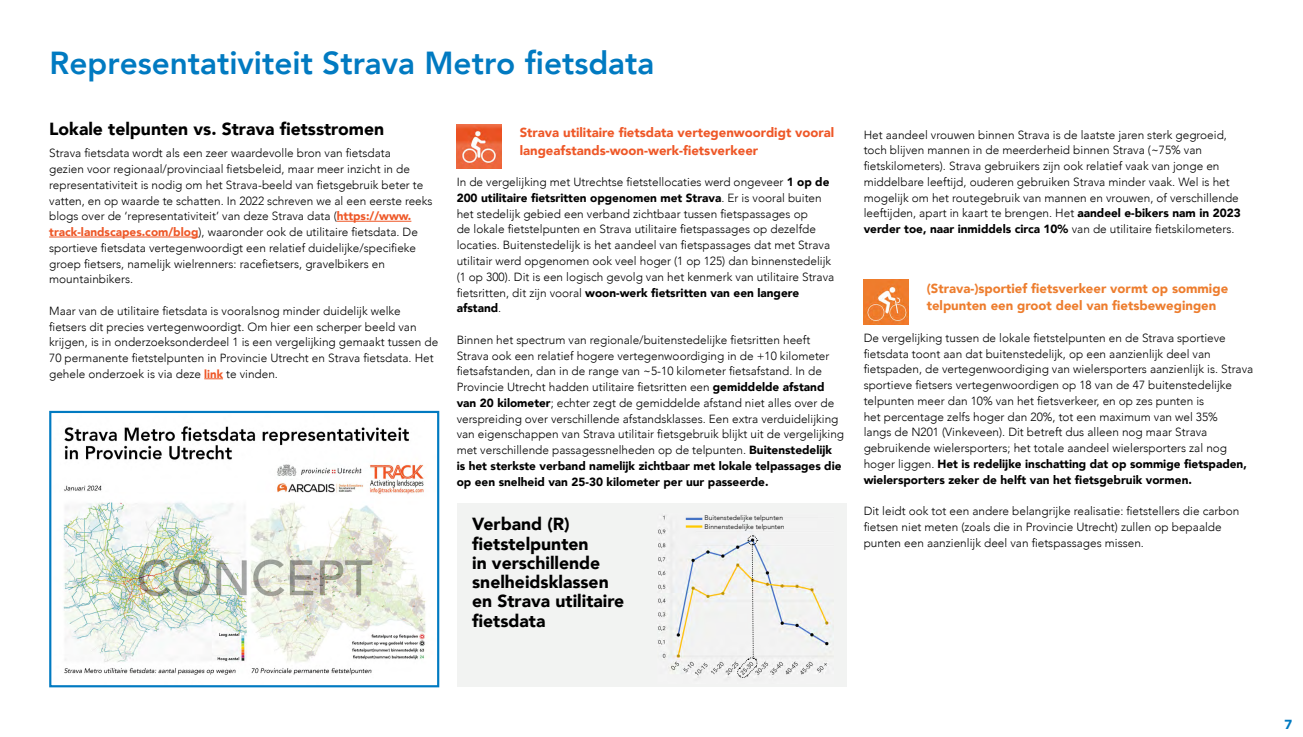
<style>
.page{position:relative;width:1303px;height:737px;background:#fff}
.page>*{position:absolute;margin:0;border:0;box-sizing:border-box;transform-origin:0 0}
.Kop_36{font:800 31.85px "Avenir";color:#017ac1}
.Kop_20{font:900 17.5px/19.2px "Avenir";color:#000}
.Kop_15{font:900 13.12px/17.5px "Avenir";color:#ee5828}
.Kop_15-2{font:900 13.12px/17.5px "Avenir";color:#ed7d2e}
.t1{font:900 13.12px "Avenir";color:#017ac1}
.alinea_13_5{font:300 11.81px/15.8px "Avenir";color:#000}
.alinea_15{font:300 6.74px "Avenir";color:#000}
.s1{font-weight:900;color:#ee5828}
.s2{font-weight:900;font-size:11.38px;color:#ee5828}
.s3{font-weight:900}
</style>
<div class="page">
<img style="left:863px;top:280px;width:44px;height:44px">
<img style="left:456px;top:124px;width:45px;height:45px">
<div style="left:456px;top:503px;width:390px;height:184px;background:#f2f3f2"></div>
<img style="left:657px;top:515px;width:174px;height:163px">
<svg style="left:685px;top:518px;width:17px;height:9px"></svg>
<svg style="left:737px;top:535px;width:20px;height:142px"></svg>
<hr style="left:337px;top:221px;width:74px;height:1px;background:#ee5828">
<hr style="left:49px;top:237px;width:149px;height:1px;background:#ee5828">
<svg style="left:204px;top:378px;width:19px;height:1px"></svg>
<img style="left:63px;top:426px;width:363px;height:249px">
<div style="left:49px;top:411px;width:390px;height:276px;border:2px solid #017ac1"></div>
<p class="Kop_36" style="left:50px;top:38px;width:606px">Representativiteit Strava Metro fietsdata</p>
<p class="Kop_20" style="left:49px;top:119px;width:336px">Lokale telpunten vs. Strava fietsstromen</p>
<p class="alinea_13_5" style="left:49px;top:145px;width:385px">Strava fietsdata wordt als een zeer waardevolle bron van fietsdata<br>gezien voor regionaal/provinciaal fietsbeleid, maar meer inzicht in de representativiteit is nodig om het Strava-beeld van fietsgebruik beter te vatten, en op waarde te schatten. In 2022 schreven we al een eerste reeks blogs over de ‘representativiteit’ van deze Strava data (<span class="s1">https://www. track-landscapes.com/blog</span>), waaronder ook de utilitaire fietsdata. De sportieve fietsdata vertegenwoordigt een relatief duidelijke/specifieke groep fietsers, namelijk wielrenners: racefietsers, gravelbikers en mountainbikers.</p>
<p class="alinea_13_5" style="left:49px;top:303px;width:390px">Maar van de utilitaire fietsdata is vooralsnog minder duidelijk welke fietsers dit precies vertegenwoordigt. Om hier een scherper beeld van krijgen, is in onderzoeksonderdeel 1 is een vergelijking gemaakt tussen de 70 permanente fietstelpunten in Provincie Utrecht en Strava fietsdata. Het gehele onderzoek is via deze <span class="s2">link</span> te vinden.</p>
<p class="Kop_15" style="left:519px;top:123px;width:316px">Strava utilitaire fietsdata vertegenwoordigt vooral langeafstands-woon-werk-fietsverkeer</p>
<p class="alinea_13_5" style="left:456px;top:174px;width:379px">In de vergelijking met Utrechtse fietstellocaties werd ongeveer <span class="s3">1 op de 200 utilitaire fietsritten opgenomen met Strava</span>. Er is vooral buiten het stedelijk gebied een verband zichtbaar tussen fietspassages op<br>de lokale fietstelpunten en Strava utilitaire fietspassages op dezelfde locaties. Buitenstedelijk is het aandeel van fietspassages dat met Strava utilitair werd opgenomen ook veel hoger (1 op 125) dan binnenstedelijk (1 op 300). Dit is een logisch gevolg van het kenmerk van utilitaire Strava fietsritten, dit zijn vooral <span class="s3">woon-werk fietsritten van een langere afstand</span>.</p>
<p class="alinea_13_5" style="left:456px;top:332px;width:389px">Binnen het spectrum van regionale/buitenstedelijke fietsritten heeft Strava ook een relatief hogere vertegenwoordiging in de +10 kilometer fietsafstanden, dan in de range van ~5-10 kilometer fietsafstand. In de Provincie Utrecht hadden utilitaire fietsritten een <span class="s3">gemiddelde afstand van 20 kilometer</span>; echter zegt de gemiddelde afstand niet alles over de verspreiding over verschillende afstandsklasses. Een extra verduidelijking van eigenschappen van Strava utilitair fietsgebruik blijkt uit de vergelijking met verschillende passagessnelheden op de telpunten. <span class="s3">Buitenstedelijk<br>is het sterkste verband namelijk zichtbaar met lokale telpassages die op een snelheid van 25-30 kilometer per uur passeerde.</span></p>
<p class="Kop_20" style="left:472px;top:514px;width:154px">Verband (R) fietstelpunten<br>in verschillende snelheidsklassen en Strava utilitaire fietsdata</p>
<p class="alinea_15" style="left:704px;top:514px;width:80px">Buitenstedelijke telpunten</p>
<p class="alinea_15" style="left:704px;top:523px;width:81px">Binnenstedelijke telpunten</p>
<p class="alinea_13_5" style="left:863px;top:127px;width:378px">Het aandeel vrouwen binnen Strava is de laatste jaren sterk gegroeid, toch blijven mannen in de meerderheid binnen Strava (~75% van fietskilometers). Strava gebruikers zijn ook relatief vaak van jonge en middelbare leeftijd, ouderen gebruiken Strava minder vaak. Wel is het mogelijk om het routegebruik van mannen en vrouwen, of verschillende leeftijden, apart in kaart te brengen. Het <span class="s3">aandeel e-bikers nam in 2023 verder toe, naar inmiddels circa 10%</span> van de utilitaire fietskilometers.</p>
<p class="Kop_15-2" style="left:926px;top:279px;width:303px">(Strava-)sportief fietsverkeer vormt op sommige telpunten een groot deel van fietsbewegingen</p>
<p class="alinea_13_5" style="left:863px;top:330px;width:391px">De vergelijking tussen de lokale fietstelpunten en de Strava sportieve fietsdata toont aan dat buitenstedelijk, op een aanzienlijk deel van fietspaden, de vertegenwoordiging van wielersporters aanzienlijk is. Strava sportieve fietsers vertegenwoordigen op 18 van de 47 buitenstedelijke telpunten meer dan 10% van het fietsverkeer, en op zes punten is<br>het percentage zelfs hoger dan 20%, tot een maximum van wel 35%<br>langs de N201 (Vinkeveen). Dit betreft dus alleen nog maar Strava gebruikende wielersporters; het totale aandeel wielersporters zal nog hoger liggen. <span class="s3">Het is redelijke inschatting dat op sommige fietspaden, wielersporters zeker de helft van het fietsgebruik vormen.</span></p>
<p class="alinea_13_5" style="left:863px;top:503px;width:377px">Dit leidt ook tot een andere belangrijke realisatie: fietstellers die carbon fietsen niet meten (zoals die in Provincie Utrecht) zullen op bepaalde punten een aanzienlijk deel van fietspassages missen.</p>
<p class="t1" style="left:1284px;top:713px;width:9px">7</p>
</div>
